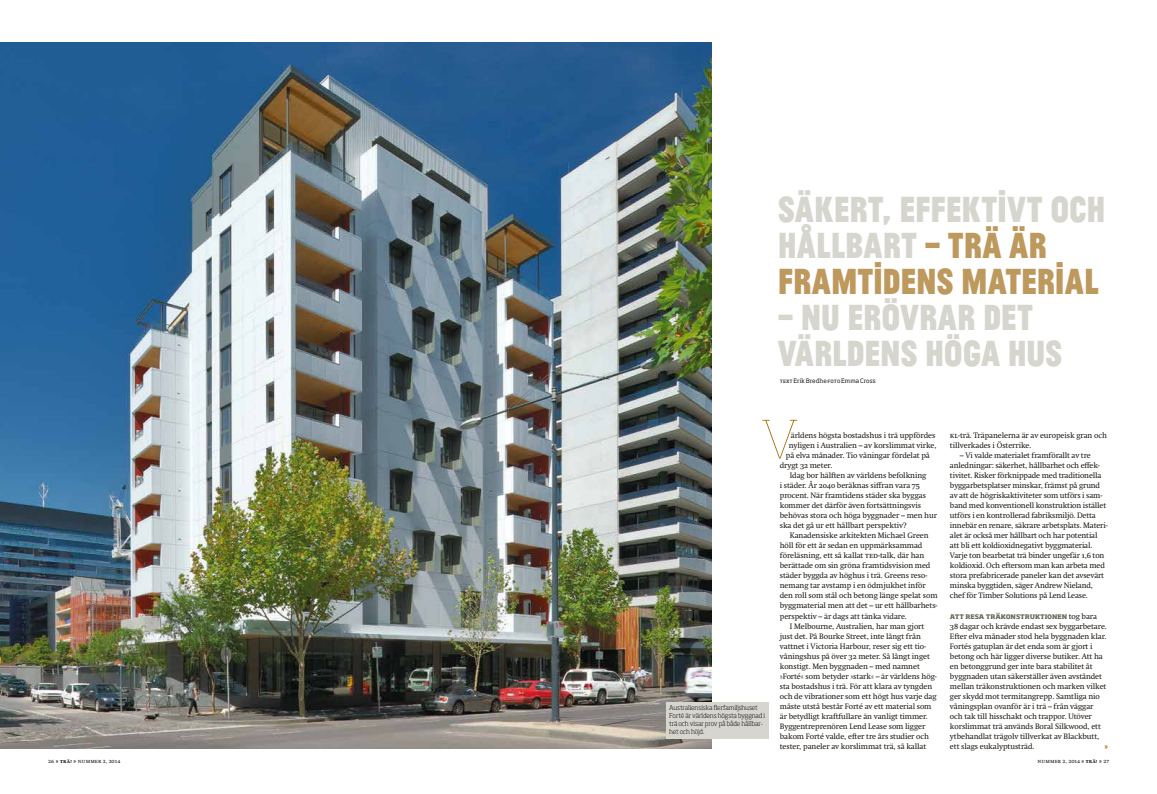
<style>
.page{position:relative;width:1157px;height:794px;background:#fff}
.page>*{position:absolute;margin:0;border:0;box-sizing:border-box;transform-origin:0 0}
.t1{font:100 52px "Soho Std";color:#a56500}
.t2{font:700 38px/36px "Jean Luc";letter-spacing:-.005em;color:#d6d6cf}
.t3{font:8px/10px "Swift Neue LT Pro";letter-spacing:-.01em;color:#1d1914}
.t4{font:700 8px "Soho Std";letter-spacing:-.005em;color:#696856}
.t5{font:700 8px "Swift Neue LT Pro";color:#a56500}
.t6{font:300 6.5px/8px "Soho Std";letter-spacing:-.01em;color:#1d1914}
.t7{font:6px "Swift Neue LT Pro";letter-spacing:.005em;color:#1d1914}
.t8{font:6px "Soho Std";letter-spacing:.01em;color:#1d1914}
.s1{color:#be995d}
.s2{font-family:"Swift Neue LT Pro";font-weight:400;color:#1d1914}
.s3{font-weight:700}
.s4{font-weight:700;font-size:5.5px}
</style>
<div class="page">
<img style="left:0;top:43px;width:711px;height:705px">
<div style="left:666px;top:702px;width:102px;height:36px;background:#d6d6cf"></div>
<h2 class="t2" style="left:777px;top:188px;width:329px">SÄKERT, EFFEKTIVT OCH<br>HÅLLBART <span class="s1">– TRÄ ÄR<br>FRAMTIDENS MATERIAL</span></h2>
<h2 class="t2" style="left:777px;top:296px;width:286px">– NU ERÖVRAR DET<br>VÄRLDENS HÖGA HUS</h2>
<p class="t8" style="left:780px;top:377px;width:97px">text Erik Bredhe foto Emma Cross</p>
<h1 class="t1" style="left:760px;top:406px;width:40px">V</h1>
<p class="t3" style="left:791px;top:431px;width:146px">ärldens högsta bostadshus i trä uppfördes</p>
<p class="t3" style="left:789px;top:441px;width:149px">nyligen i Australien – av korslimmat virke,</p>
<p class="t3" style="left:786px;top:451px;width:146px">på elva månader. Tio våningar fördelat på</p>
<p class="t3" style="left:780px;top:461px;width:54px">drygt 32 meter.</p>
<p class="t3" style="left:790px;top:471px;width:138px">Idag bor hälften av världens befolkning</p>
<p class="t3" style="left:780px;top:481px;width:142px">i städer. År 2040 beräknas siffran vara 75</p>
<p class="t3" style="left:780px;top:491px;width:148px">procent. När framtidens städer ska byggas</p>
<p class="t3" style="left:780px;top:501px;width:143px">kommer det därför även fortsättningsvis</p>
<p class="t3" style="left:780px;top:511px;width:159px">behövas stora och höga byggnader – men hur</p>
<p class="t3" style="left:780px;top:521px;width:128px">ska det gå ur ett hållbart perspektiv?</p>
<p class="t3" style="left:790px;top:531px;width:140px">Kanadensiske arkitekten Michael Green</p>
<p class="t3" style="left:780px;top:541px;width:144px">höll för ett år sedan en uppmärksammad</p>
<p class="t3" style="left:780px;top:551px;width:146px">föreläsning, ett så kallat TED-talk, där han</p>
<p class="t3" style="left:780px;top:561px;width:152px">berättade om sin gröna framtidsvision med</p>
<p class="t3" style="left:780px;top:571px;width:149px">städer byggda av höghus i trä. Greens reso-</p>
<p class="t3" style="left:780px;top:581px;width:147px">nemang tar avstamp i en ödmjukhet inför</p>
<p class="t3" style="left:780px;top:591px;width:158px">den roll som stål och betong länge spelat som</p>
<p class="t3" style="left:780px;top:601px;width:159px">byggmaterial men att det – ur ett hållbarhets-</p>
<p class="t3" style="left:780px;top:611px;width:129px">perspektiv – är dags att tänka vidare.</p>
<p class="t3" style="left:790px;top:621px;width:136px">I Melbourne, Australien, har man gjort</p>
<p class="t3" style="left:780px;top:631px;width:142px">just det. På Bourke Street, inte långt från</p>
<p class="t3" style="left:780px;top:641px;width:148px">vattnet i Victoria Harbour, reser sig ett tio-</p>
<p class="t3" style="left:780px;top:651px;width:152px">våningshus på över 32 meter. Så långt inget</p>
<p class="t3" style="left:780px;top:661px;width:141px">konstigt. Men byggnaden – med namnet</p>
<p class="t3" style="left:780px;top:671px;width:158px">»Forté« som betyder »stark« – är världens hög-</p>
<p class="t3" style="left:780px;top:681px;width:154px">sta bostadshus i trä. För att klara av tyngden</p>
<p class="t3" style="left:780px;top:691px;width:158px">och de vibrationer som ett högt hus varje dag</p>
<p class="t3" style="left:780px;top:701px;width:152px">måste utstå består Forté av ett material som</p>
<p class="t3" style="left:780px;top:711px;width:150px">är betydligt kraftfullare än vanligt timmer.</p>
<p class="t3" style="left:780px;top:721px;width:147px">Byggentreprenören Lend Lease som ligger</p>
<p class="t3" style="left:780px;top:731px;width:151px">bakom Forté valde, efter tre års studier och</p>
<p class="t3" style="left:780px;top:741px;width:148px">tester, paneler av korslimmat trä, så kallat</p>
<p class="t6" style="left:669px;top:703px;width:97px">Australiensiska flerfamiljshuset<br>Forté är världens högsta byggnad i trä och visar prov på både hållbar&shy;het och höjd.</p>
<p class="t3" style="left:950px;top:431px;width:158px">KL-trä. Träpanelerna är av europeisk gran och tillverkades i Österrike.</p>
<p class="t3" style="left:950px;top:451px;width:159px;text-indent:10px">– Vi valde materialet framförallt av tre anledningar: säkerhet, hållbarhet och effek&shy;tivitet. Risker förknippade med traditionella byggarbetsplatser minskar, främst på grund av att de högriskaktiviteter som utförs i sam&shy;band med konventionell konstruktion istället utförs i en kontrollerad fabriksmiljö. Detta innebär en renare, säkrare arbetsplats. Materi&shy;alet är också mer hållbart och har potential att bli ett koldioxidnegativt byggmaterial.<br>Varje ton bearbetat trä binder ungefär 1,6 ton koldioxid. Och eftersom man kan arbeta med stora prefabricerade paneler kan det avsevärt minska byggtiden, säger Andrew Nieland, chef för Timber Solutions på Lend Lease.</p>
<p class="t4" style="left:950px;top:610px;width:149px">ATT RESA TRÄKONSTRUKTIONEN <span class="s2">tog bara</span></p>
<p class="t3" style="left:950px;top:621px;width:158px">38 dagar och krävde endast sex byggarbetare.<br>Efter elva månader stod hela byggnaden klar.<br>Fortés gatuplan är det enda som är gjort i betong och här ligger diverse butiker. Att ha en betonggrund ger inte bara stabilitet åt byggnaden utan säkerställer även avståndet mellan träkonstruktionen och marken vilket ger skydd mot termitangrepp. Samtliga nio våningsplan ovanför är i trä – från väggar och tak till hisschakt och trappor. Utöver korslimmat trä används Boral Silkwood, ett ytbehandlat trägolv tillverkat av Blackbutt, ett slags eukalyptusträd.</p>
<p class="t5" style="left:1104px;top:741px;width:5px">»</p>
<p class="t7" style="left:48px;top:757px;width:74px">26 <span class="s3">»</span> <span class="s4">trä!</span> <span class="s3">»</span> nummer 2, 2014</p>
<p class="t7" style="left:1037px;top:757px;width:73px">nummer 2, 2014 <span class="s3">»</span> <span class="s4">trä!</span> <span class="s3">»</span> 27</p>
</div>
